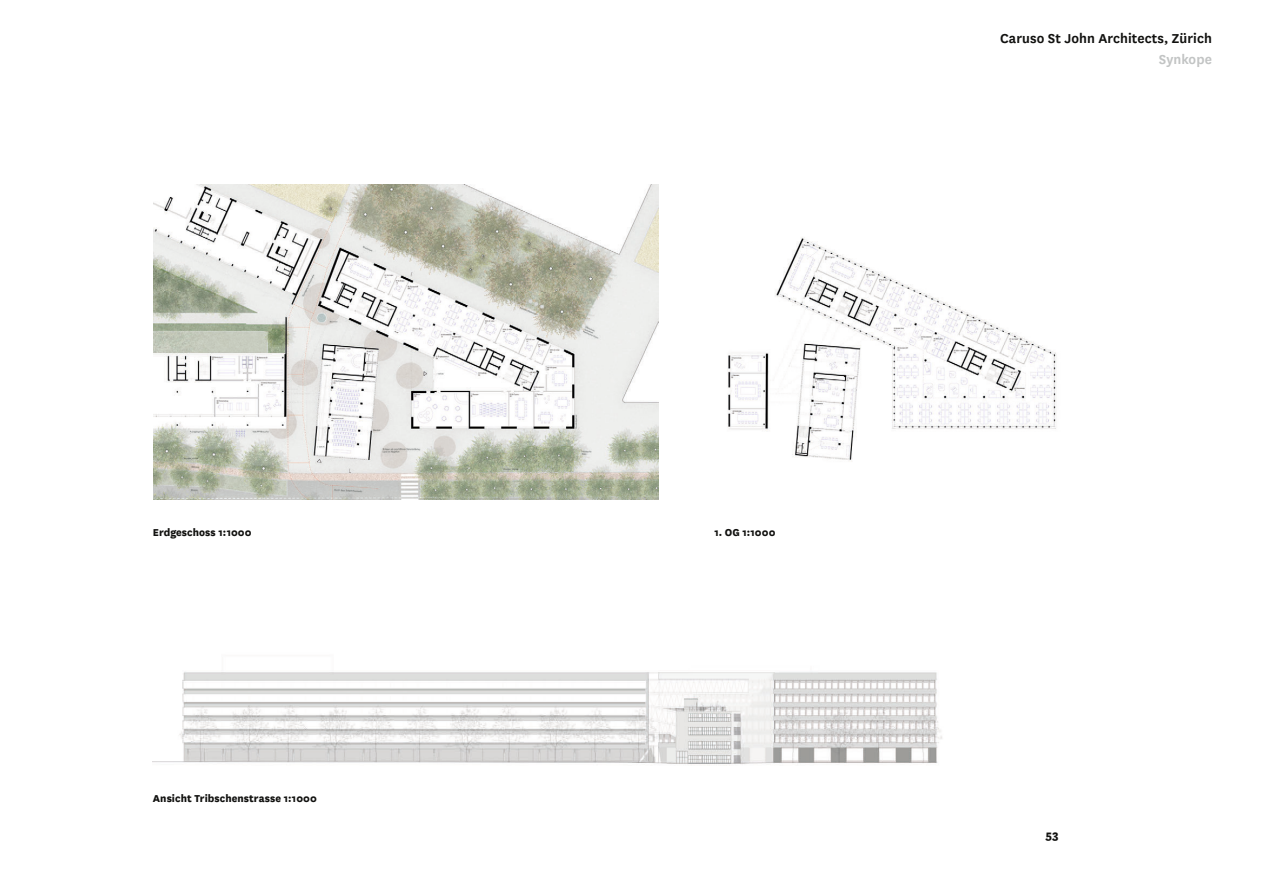
<style>
.page{position:relative;width:1263px;height:893px;background:#fff}
.page>*{position:absolute;margin:0;border:0;box-sizing:border-box;transform-origin:0 0}
.t1{font:600 15px "National";letter-spacing:.005em;color:#11110f}
.t2{font:600 15px "National";color:#c2c4c4}
.t3{font:800 13.5px "National";color:#11110f}
.t4{font:800 11.7px "National";letter-spacing:.005em;color:#11110f}
</style>
<div class="page">
<img style="left:153px;top:184px;width:505px;height:316px">
<img style="left:153px;top:672px;width:789px;height:92px">
<img style="left:727px;top:237px;width:329px;height:225px">
<p class="t4" style="left:153px;top:524px;width:100px">Erdgeschoss 1:1000</p>
<p class="t4" style="left:153px;top:790px;width:165px">Ansicht Tribschenstrasse 1:1000</p>
<p class="t4" style="left:714px;top:524px;width:63px">1. OG 1:1000</p>
<p class="t1" style="left:1000px;top:28px;width:213px">Caruso St John Architects, Zürich</p>
<p class="t2" style="left:1159px;top:49px;width:55px">Synkope</p>
<p class="t3" style="left:1045px;top:825px;width:15px">53</p>
</div>
